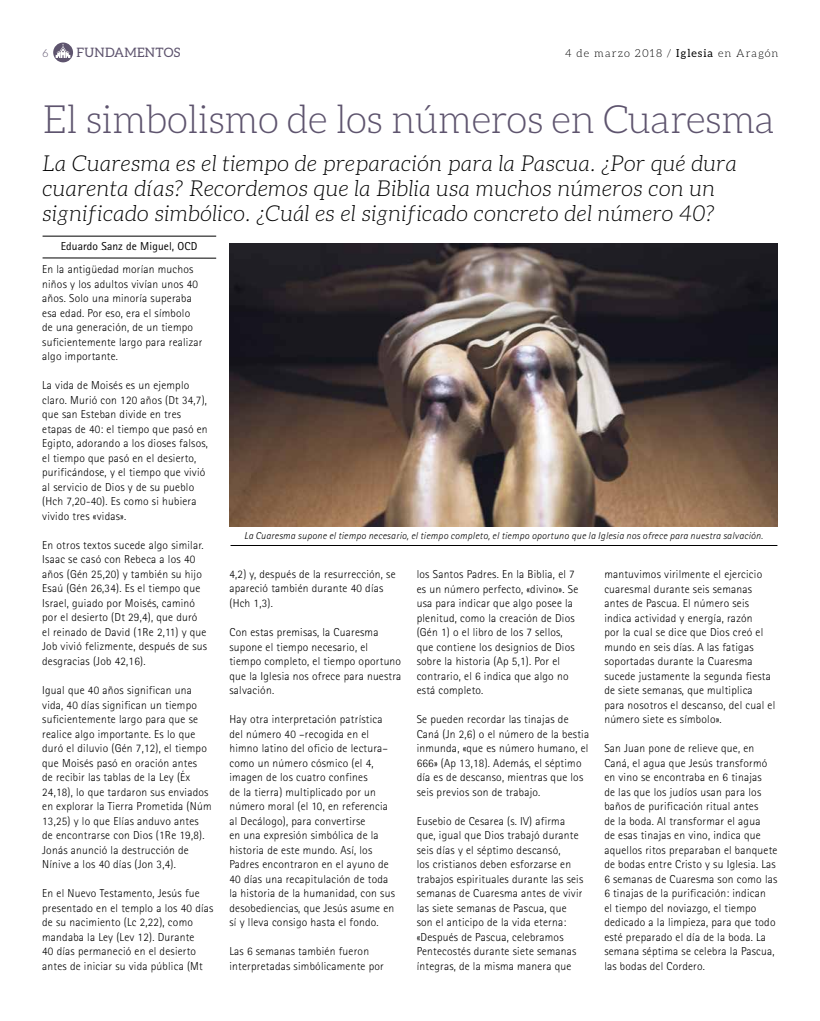
<style>
.page{position:relative;width:820px;height:1021px;background:#fff}
.page>*{position:absolute;margin:0;border:0;box-sizing:border-box;transform-origin:0 0}
.t1{font:300 39px "Aleo";letter-spacing:-.015em;color:#5e546e}
.t2{font:italic 300 22px/25px "Aleo";letter-spacing:.025em;color:#000}
.t3{font:13px "Aleo";letter-spacing:.02em;color:#5e546e}
.t4{font:300 11.5px/14.5px "Rotis Sans Serif";letter-spacing:.02em;color:#000}
.t5{font:11.5px "Rotis Sans Serif";letter-spacing:.01em;color:#000}
.t6{font:300 11px "Aleo";letter-spacing:.1em;color:#000}
.t7{font:300 11px "Aleo";color:#5e546e}
.t8{font:italic 300 10px "Rotis Sans Serif";letter-spacing:.025em;color:#000}
.s1{font-weight:400}
</style>
<div class="page">
<svg style="left:53px;top:43px;width:20px;height:19px"></svg>
<img style="left:230px;top:243px;width:547px;height:283px">
<hr style="left:230px;top:545px;width:547px;height:1px;background:#000">
<hr style="left:43px;top:236px;width:173px;height:1px;background:#000">
<hr style="left:43px;top:258px;width:173px;height:1px;background:#000">
<p class="t7" style="left:43px;top:48px;width:7px">6</p>
<p class="t3" style="left:77px;top:45px;width:105px">FUNDAMENTOS</p>
<p class="t6" style="left:565px;top:47px;width:214px">4 de marzo 2018 / <span class="s1">Iglesia</span> en Aragón</p>
<h1 class="t1" style="left:43px;top:98px;width:733px">El simbolismo de los números en Cuaresma</h1>
<h2 class="t2" style="left:42px;top:151px;width:695px">La Cuaresma es el tiempo de preparación para la Pascua. ¿Por qué dura cuarenta días? Recordemos que la Biblia usa muchos números con un significado simbólico. ¿Cuál es el significado concreto del número 40?</h2>
<p class="t5" style="left:61px;top:240px;width:138px">Eduardo Sanz de Miguel, OCD</p>
<p class="t4" style="left:42px;top:262px;width:162px">En la antigüedad morían muchos niños y los adultos vivían unos 40 años. Solo una minoría superaba esa edad. Por eso, era el símbolo de una generación, de un tiempo suficientemente largo para realizar algo importante.</p>
<p class="t4" style="left:42px;top:378px;width:167px">La vida de Moisés es un ejemplo claro. Murió con 120 años (Dt 34,7), que san Esteban divide en tres etapas de 40: el tiempo que pasó en<br>Egipto, adorando a los dioses falsos, el tiempo que pasó en el desierto, purificándose, y el tiempo que vivió al servicio de Dios y de su pueblo (Hch 7,20-40). Es como si hubiera vivido tres «vidas».</p>
<p class="t4" style="left:42px;top:538px;width:166px">En otros textos sucede algo similar.<br>Isaac se casó con Rebeca a los 40 años (Gén 25,20) y también su hijo Esaú (Gén 26,34). Es el tiempo que Israel, guiado por Moisés, caminó por el desierto (Dt 29,4), que duró el reinado de David (1Re 2,11) y que Job vivió felizmente, después de sus desgracias (Job 42,16).</p>
<p class="t4" style="left:42px;top:683px;width:171px">Igual que 40 años significan una vida, 40 días significan un tiempo suficientemente largo para que se realice algo importante. Es lo que duró el diluvio (Gén 7,12), el tiempo que Moisés pasó en oración antes<br>de recibir las tablas de la Ley (Éx 24,18), lo que tardaron sus enviados en explorar la Tierra Prometida (Núm 13,25) y lo que Elías anduvo antes de encontrarse con Dios (1Re 19,8).<br>Jonás anunció la destrucción de Nínive a los 40 días (Jon 3,4).</p>
<p class="t4" style="left:42px;top:886px;width:173px">En el Nuevo Testamento, Jesús fue presentado en el templo a los 40 días de su nacimiento (Lc 2,22), como mandaba la Ley (Lev 12). Durante<br>40 días permaneció en el desierto antes de iniciar su vida pública (Mt</p>
<p class="t8" style="left:244px;top:529px;width:520px">La Cuaresma supone el tiempo necesario, el tiempo completo, el tiempo oportuno que la Iglesia nos ofrece para nuestra salvación.</p>
<p class="t4" style="left:229px;top:567px;width:168px">4,2) y, después de la resurrección, se apareció también durante 40 días (Hch 1,3).</p>
<p class="t4" style="left:229px;top:625px;width:173px">Con estas premisas, la Cuaresma supone el tiempo necesario, el tiempo completo, el tiempo oportuno que la Iglesia nos ofrece para nuestra salvación.</p>
<p class="t4" style="left:229px;top:712px;width:167px">Hay otra interpretación patrística del número 40 –recogida en el himno latino del oficio de lectura– como un número cósmico (el 4, imagen de los cuatro confines<br>de la tierra) multiplicado por un número moral (el 10, en referencia al Decálogo), para convertirse<br>en una expresión simbólica de la historia de este mundo. Así, los<br>Padres encontraron en el ayuno de<br>40 días una recapitulación de toda la historia de la humanidad, con sus desobediencias, que Jesús asume en sí y lleva consigo hasta el fondo.</p>
<p class="t4" style="left:229px;top:944px;width:156px">Las 6 semanas también fueron interpretadas simbólicamente por</p>
<p class="t4" style="left:416px;top:567px;width:163px">los Santos Padres. En la Biblia, el 7 es un número perfecto, «divino». Se usa para indicar que algo posee la plenitud, como la creación de Dios (Gén 1) o el libro de los 7 sellos, que contiene los designios de Dios sobre la historia (Ap 5,1). Por el contrario, el 6 indica que algo no está completo.</p>
<p class="t4" style="left:416px;top:712px;width:174px">Se pueden recordar las tinajas de Caná (Jn 2,6) o el número de la bestia inmunda, «que es número humano, el 666» (Ap 13,18). Además, el séptimo día es de descanso, mientras que los seis previos son de trabajo.</p>
<p class="t4" style="left:416px;top:813px;width:168px">Eusebio de Cesarea (s. IV) afirma que, igual que Dios trabajó durante seis días y el séptimo descansó,<br>los cristianos deben esforzarse en trabajos espirituales durante las seis semanas de Cuaresma antes de vivir las siete semanas de Pascua, que son el anticipo de la vida eterna: «Después de Pascua, celebramos Pentecostés durante siete semanas íntegras, de la misma manera que</p>
<p class="t4" style="left:604px;top:567px;width:172px">mantuvimos virilmente el ejercicio cuaresmal durante seis semanas antes de Pascua. El número seis indica actividad y energía, razón<br>por la cual se dice que Dios creó el mundo en seis días. A las fatigas soportadas durante la Cuaresma sucede justamente la segunda fiesta de siete semanas, que multiplica para nosotros el descanso, del cual el número siete es símbolo».</p>
<p class="t4" style="left:604px;top:741px;width:174px">San Juan pone de relieve que, en Caná, el agua que Jesús transformó en vino se encontraba en 6 tinajas<br>de las que los judíos usan para los baños de purificación ritual antes<br>de la boda. Al transformar el agua<br>de esas tinajas en vino, indica que aquellos ritos preparaban el banquete de bodas entre Cristo y su Iglesia. Las 6 semanas de Cuaresma son como las 6 tinajas de la purificación: indican<br>el tiempo del noviazgo, el tiempo dedicado a la limpieza, para que todo esté preparado el día de la boda. La semana séptima se celebra la Pascua, las bodas del Cordero.</p>
</div>
